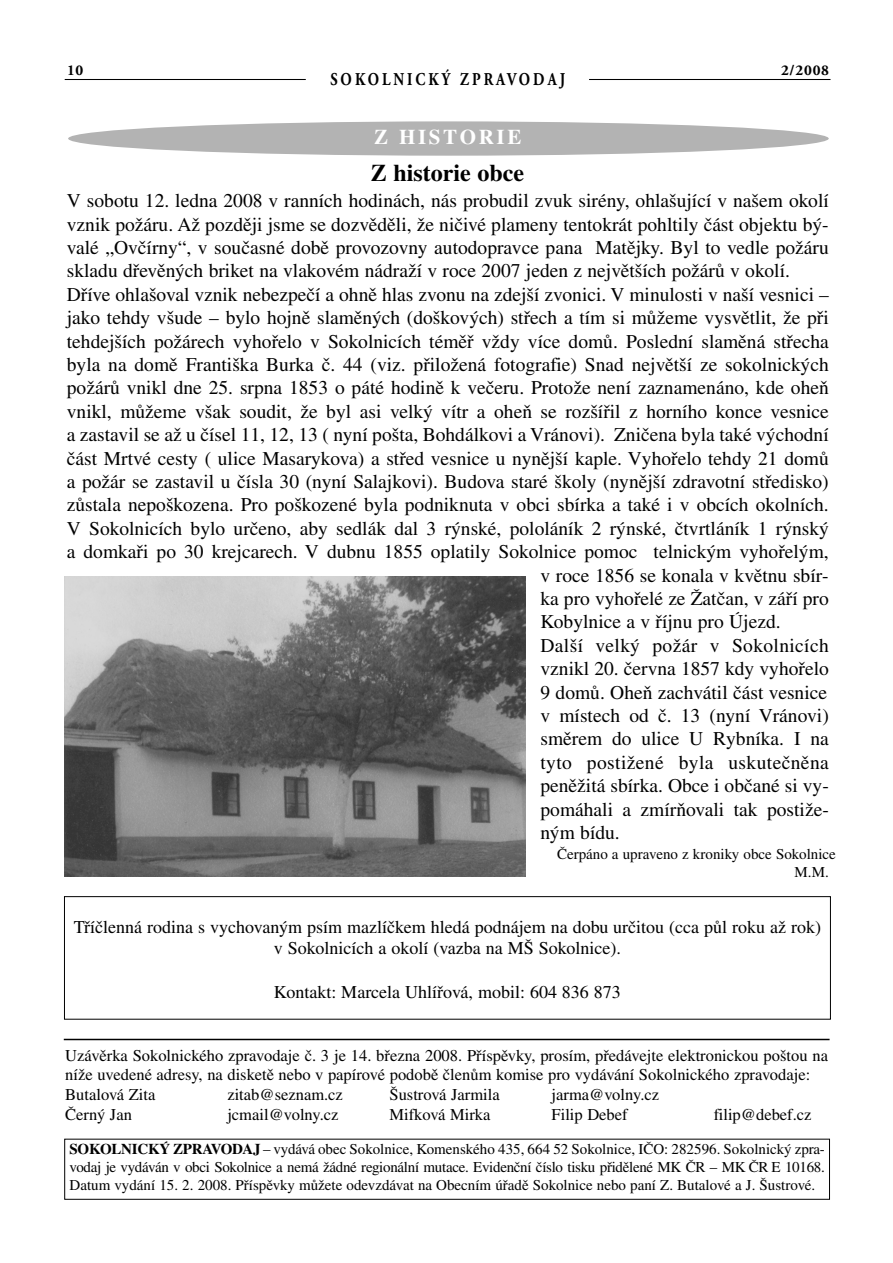
<style>
.page{position:relative;width:893px;height:1263px;background:#fff}
.page>*{position:absolute;margin:0;border:0;box-sizing:border-box;transform-origin:0 0}
.t1{font:700 24px "Times CE";color:#000}
.t2{font:700 21px "Times CE";letter-spacing:.125em;color:#fff}
.t3{font:19.5px "Times CE";color:#000}
.t4{font:19.5px "Times CE";letter-spacing:.02em;color:#000}
.t5{font:18px/21.6px "Times CE";color:#000;text-align:center}
.t6{font:700 18px "Adobe Garamond CE";letter-spacing:.21em;color:#000;scale:.8 1}
.t7{font:16.5px/19.8px "Times CE";color:#000}
.t8{font:15px/18px "Times CE";color:#000;text-align:justify}
.t9{font:700 15px "Adobe Garamond CE";letter-spacing:.05em;color:#000}
.s1{font-weight:700}
</style>
<div class="page">
<hr style="left:65px;top:79px;width:241px;height:1px;background:#000">
<hr style="left:589px;top:79px;width:241px;height:1px;background:#000">
<div style="left:64px;top:1139px;width:765px;height:61px;border:1px solid #000"></div>
<hr style="left:64px;top:1039px;width:765px;height:1px;background:#000">
<div style="left:64px;top:896px;width:766px;height:124px;border:1px solid #000"></div>
<div style="left:68px;top:121px;width:760px;height:35px;background:#b3b3b3;border-radius:50%"></div>
<img style="left:64px;top:576px;width:461px;height:301px">
<p class="t9" style="left:67px;top:65px;width:18px">10</p>
<p class="t9" style="left:781px;top:65px;width:49px">2/2008</p>
<p class="t6" style="left:330px;top:73px;width:295px">SOKOLNICKÝ ZPRAVODAJ</p>
<p class="t2" style="left:374px;top:129px;width:149px">Z HISTORIE</p>
<p class="t1" style="left:371px;top:164px;width:155px">Z historie obce</p>
<p class="t3" style="left:67px;top:193px;width:763px">V sobotu 12. ledna 2008 v ranních hodinách, nás probudil zvuk sirény, ohlašující v našem okolí</p>
<p class="t3" style="left:67px;top:217px;width:763px">vznik požáru. Až později jsme se dozvěděli, že ničivé plameny tentokrát pohltily část objektu bý-</p>
<p class="t3" style="left:67px;top:240px;width:763px">valé „Ovčírny“, v současné době provozovny autodopravce pana Matějky. Byl to vedle požáru</p>
<p class="t3" style="left:67px;top:263px;width:724px">skladu dřevěných briket na vlakovém nádraží v roce 2007 jeden z největších požárů v okolí.</p>
<p class="t3" style="left:67px;top:287px;width:763px">Dříve ohlašoval vznik nebezpečí a ohně hlas zvonu na zdejší zvonici. V minulosti v naší vesnici –</p>
<p class="t3" style="left:67px;top:310px;width:763px">jako tehdy všude – bylo hojně slaměných (doškových) střech a tím si můžeme vysvětlit, že při</p>
<p class="t3" style="left:67px;top:334px;width:763px">tehdejších požárech vyhořelo v Sokolnicích téměř vždy více domů. Poslední slaměná střecha</p>
<p class="t3" style="left:67px;top:357px;width:763px">byla na domě Františka Burka č. 44 (viz. přiložená fotografie) Snad největší ze sokolnických</p>
<p class="t3" style="left:67px;top:380px;width:763px">požárů vnikl dne 25. srpna 1853 o páté hodině k večeru. Protože není zaznamenáno, kde oheň</p>
<p class="t3" style="left:67px;top:404px;width:763px">vnikl, můžeme však soudit, že byl asi velký vítr a oheň se rozšířil z horního konce vesnice</p>
<p class="t3" style="left:67px;top:427px;width:763px">a zastavil se až u čísel 11, 12, 13 ( nyní pošta, Bohdálkovi a Vránovi). Zničena byla také východní</p>
<p class="t3" style="left:67px;top:451px;width:763px">část Mrtvé cesty ( ulice Masarykova) a střed vesnice u nynější kaple. Vyhořelo tehdy 21 domů</p>
<p class="t3" style="left:67px;top:474px;width:763px">a požár se zastavil u čísla 30 (nyní Salajkovi). Budova staré školy (nynější zdravotní středisko)</p>
<p class="t3" style="left:67px;top:497px;width:763px">zůstala nepoškozena. Pro poškozené byla podniknuta v obci sbírka a také i v obcích okolních.</p>
<p class="t3" style="left:67px;top:521px;width:763px">V Sokolnicích bylo určeno, aby sedlák dal 3 rýnské, pololáník 2 rýnské, čtvrtláník 1 rýnský</p>
<p class="t3" style="left:67px;top:544px;width:763px">a domkaři po 30 krejcarech. V dubnu 1855 oplatily Sokolnice pomoc telnickým vyhořelým,</p>
<p class="t3" style="left:540px;top:568px;width:290px">v roce 1856 se konala v květnu sbír-</p>
<p class="t3" style="left:540px;top:591px;width:290px">ka pro vyhořelé ze Žatčan, v září pro</p>
<p class="t3" style="left:540px;top:614px;width:242px">Kobylnice a v říjnu pro Újezd.</p>
<p class="t4" style="left:540px;top:638px;width:290px">Další velký požár v Sokolnicích</p>
<p class="t3" style="left:540px;top:661px;width:290px">vznikl 20. června 1857 kdy vyhořelo</p>
<p class="t3" style="left:540px;top:685px;width:288px">9 domů. Oheň zachvátil část vesnice</p>
<p class="t3" style="left:540px;top:708px;width:290px">v místech od č. 13 (nyní Vránovi)</p>
<p class="t3" style="left:540px;top:731px;width:290px">směrem do ulice U Rybníka. I na</p>
<p class="t4" style="left:540px;top:755px;width:290px">tyto postižené byla uskutečněna</p>
<p class="t3" style="left:540px;top:778px;width:290px">peněžitá sbírka. Obce i občané si vy-</p>
<p class="t3" style="left:540px;top:802px;width:290px">pomáhali a zmírňovali tak postiže-</p>
<p class="t3" style="left:540px;top:825px;width:81px">ným bídu.</p>
<p class="t8" style="left:794px;top:847px;width:43px;text-indent:-238px">Čerpáno a upraveno z kroniky obce Sokolnice<br>M.M.</p>
<p class="t5" style="left:74px;top:918px;width:748px">Tříčlenná rodina s vychovaným psím mazlíčkem hledá podnájem na dobu určitou (cca půl roku až rok) v Sokolnicích a okolí (vazba na MŠ Sokolnice).</p>
<p class="t5" style="left:274px;top:982px;width:348px">Kontakt: Marcela Uhlířová, mobil: 604 836 873</p>
<p class="t7" style="left:65px;top:1047px;width:764px">Uzávěrka Sokolnického zpravodaje č. 3 je 14. března 2008. Příspěvky, prosím, předávejte elektronickou poštou na níže uvedené adresy, na disketě nebo v papírové podobě členům komise pro vydávání Sokolnického zpravodaje:<br>Butalová Zita</p>
<p class="t7" style="left:227px;top:1086px;width:117px">zitab@seznam.cz</p>
<p class="t7" style="left:389px;top:1086px;width:112px">Šustrová Jarmila</p>
<p class="t7" style="left:551px;top:1086px;width:109px">jarma@volny.cz</p>
<p class="t7" style="left:65px;top:1106px;width:68px">Černý Jan</p>
<p class="t7" style="left:227px;top:1106px;width:113px">jcmail@volny.cz</p>
<p class="t7" style="left:389px;top:1106px;width:102px">Mifková Mirka</p>
<p class="t7" style="left:551px;top:1106px;width:78px">Filip Debef</p>
<p class="t7" style="left:713px;top:1106px;width:99px">filip@debef.cz</p>
<p class="t8" style="left:69px;top:1142px;width:756px"><span class="s1">SOKOLNICKÝ ZPRAVODAJ</span> – vydává obec Sokolnice, Komenského 435, 664 52 Sokolnice, IČO: 282596. Sokolnický zpra&shy;vodaj je vydáván v obci Sokolnice a nemá žádné regionální mutace. Evidenční číslo tisku přidělené MK ČR – MK ČR E 10168.<br>Datum vydání 15. 2. 2008. Příspěvky můžete odevzdávat na Obecním úřadě Sokolnice nebo paní Z. Butalové a J. Šustrové.</p>
</div>
